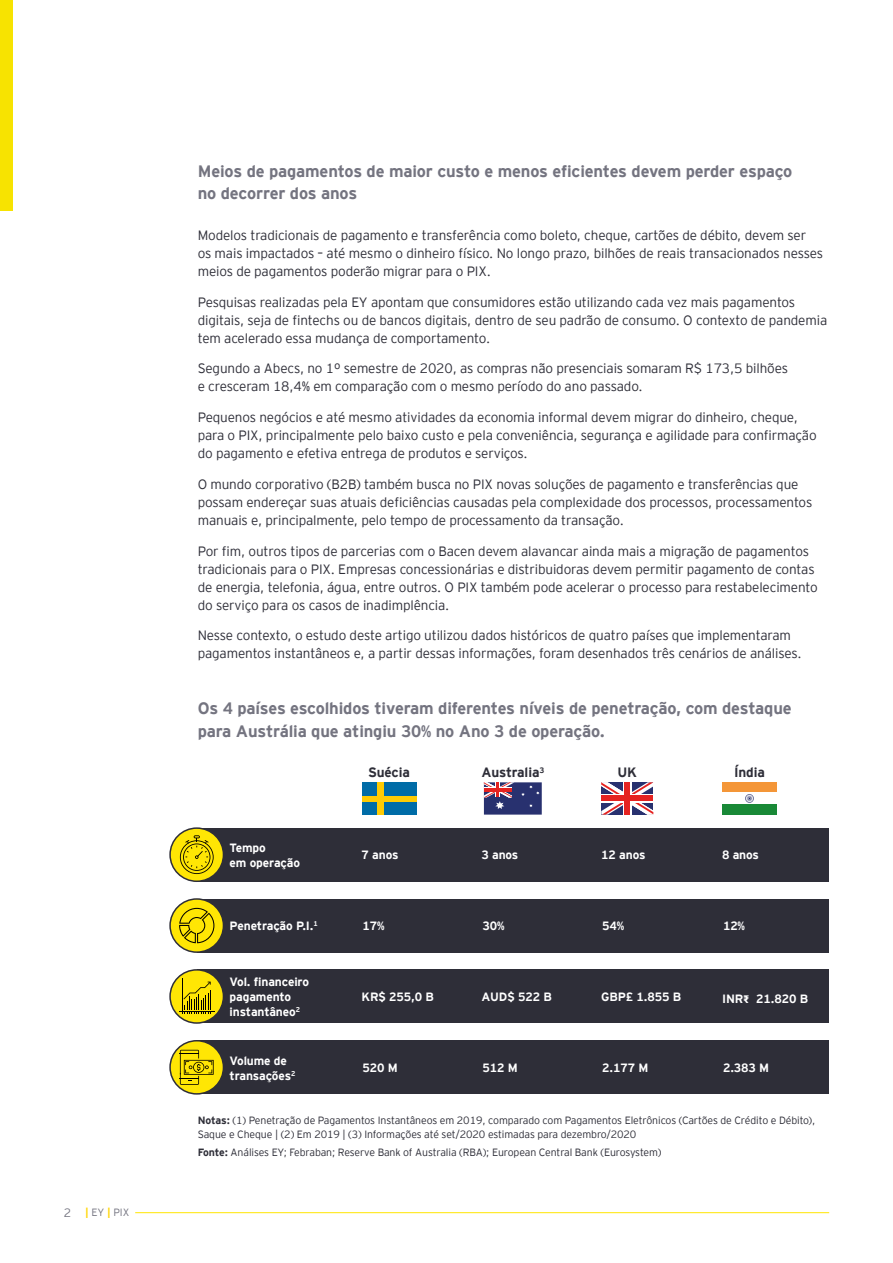
<style>
.page{position:relative;width:893px;height:1263px;background:#fff}
.page>*{position:absolute;margin:0;border:0;box-sizing:border-box;transform-origin:0 0}
.t1{font:700 16.5px/22.5px "EY Interstate";letter-spacing:-.01em;color:#747480}
.t2{font:300 13.5px/18px "EY Interstate";letter-spacing:-.01em;color:#2e2e38}
.t3{font:700 13.5px "EY Interstate";letter-spacing:-.01em;color:#2e2e38}
.t4{font:700 12px/15px "EY Interstate";letter-spacing:-.01em;color:#fff}
.t5{font:300 10.5px/13.5px "EY Interstate";letter-spacing:-.01em;color:#2e2e38}
.t6{font:300 10.5px "EY Interstate";color:#747480}
.s1{font-size:12px}
.s2{font-weight:700;color:#ffd500}
.s3{font-family:"Source Sans Pro"}
.s4{font-weight:700}
</style>
<div class="page">
<hr style="left:135px;top:1212px;width:694px;height:1px;background:#ffe600">
<div style="left:0;top:0;width:13px;height:210px;background:#f7e301"></div>
<div style="left:362px;top:782px;width:54px;height:16px;background:#006ca7"></div>
<div style="left:362px;top:798px;width:54px;height:17px;background:#006ca7"></div>
<div style="left:362px;top:795px;width:54px;height:6px;background:#fecb04"></div>
<div style="left:378px;top:782px;width:6px;height:33px;background:#fecb04"></div>
<svg style="left:484px;top:782px;width:58px;height:33px;background:#43467c"></svg>
<svg style="left:484px;top:787px;width:27px;height:5px"></svg>
<div style="left:495px;top:782px;width:5px;height:15px;background:#fff"></div>
<hr style="left:496px;top:782px;width:3px;height:15px;background:#e52321">
<hr style="left:484px;top:788px;width:27px;height:3px;background:#e52321">
<svg style="left:601px;top:814px;width:52px;height:1px"></svg>
<svg style="left:601px;top:782px;width:52px;height:32px"></svg>
<svg style="left:601px;top:794px;width:52px;height:9px"></svg>
<svg style="left:623px;top:782px;width:9px;height:32px"></svg>
<div style="left:625px;top:782px;width:5px;height:32px;background:#e52321"></div>
<div style="left:601px;top:796px;width:52px;height:5px;background:#e52321"></div>
<div style="left:722px;top:782px;width:55px;height:11px;background:#f49638"></div>
<div style="left:722px;top:804px;width:55px;height:11px;background:#198937"></div>
<svg style="left:745px;top:794px;width:9px;height:9px"></svg>
<div style="left:198px;top:1041px;width:631px;height:53px;background:#2e2e38"></div>
<svg style="left:170px;top:1041px;width:53px;height:53px"></svg>
<div style="left:169px;top:1040px;width:55px;height:55px;border:2px solid #2e2e38;border-radius:50%"></div>
<svg style="left:180px;top:1050px;width:34px;height:35px"></svg>
<div style="left:198px;top:970px;width:631px;height:53px;background:#2e2e38"></div>
<div style="left:170px;top:970px;width:53px;height:53px;background:#ffe604;border-radius:50%"></div>
<div style="left:169px;top:969px;width:55px;height:55px;border:2px solid #2e2e38;border-radius:50%"></div>
<hr style="left:182px;top:979px;width:1px;height:35px;background:#000">
<hr style="left:179px;top:1011px;width:35px;height:1px;background:#000">
<svg style="left:183px;top:981px;width:28px;height:32px"></svg>
<div style="left:198px;top:899px;width:631px;height:53px;background:#2e2e38"></div>
<div style="left:170px;top:899px;width:53px;height:53px;background:#ffe604;border-radius:50%"></div>
<div style="left:169px;top:898px;width:55px;height:55px;border:2px solid #2e2e38;border-radius:50%"></div>
<svg style="left:179px;top:908px;width:35px;height:35px"></svg>
<div style="left:198px;top:828px;width:631px;height:53px;background:#2e2e38"></div>
<div style="left:170px;top:828px;width:53px;height:53px;background:#ffe604;border-radius:50%"></div>
<div style="left:169px;top:827px;width:55px;height:55px;border:2px solid #2e2e38;border-radius:50%"></div>
<svg style="left:180px;top:835px;width:34px;height:39px"></svg>
<hr style="left:892px;top:0;width:1px;height:210px;background:#f7e301">
<p class="t6" style="left:64px;top:1205px;width:67px"><span class="s1">2</span> <span class="s2">|</span>EY<span class="s2">|</span>PIX</p>
<p class="t1" style="left:198px;top:159px;width:596px">Meios de pagamentos de maior custo e menos eficientes devem perder espaço no decorrer dos anos</p>
<p class="t2" style="left:198px;top:225px;width:627px">Modelos tradicionais de pagamento e transferência como boleto, cheque, cartões de débito, devem ser os mais impactados – até mesmo o dinheiro físico. No longo prazo, bilhões de reais transacionados nesses meios de pagamentos poderão migrar para o PIX.</p>
<p class="t2" style="left:198px;top:292px;width:631px">Pesquisas realizadas pela EY apontam que consumidores estão utilizando cada vez mais pagamentos digitais, seja de fintechs ou de bancos digitais, dentro de seu padrão de consumo. O contexto de pandemia tem acelerado essa mudança de comportamento.</p>
<p class="t2" style="left:198px;top:359px;width:592px">Segundo a Abecs, no 1º semestre de 2020, as compras não presenciais somaram R$ 173,5 bilhões e cresceram 18,4% em comparação com o mesmo período do ano passado.</p>
<p class="t2" style="left:198px;top:407px;width:620px">Pequenos negócios e até mesmo atividades da economia informal devem migrar do dinheiro, cheque, para o PIX, principalmente pelo baixo custo e pela conveniência, segurança e agilidade para confirmação do pagamento e efetiva entrega de produtos e serviços.</p>
<p class="t2" style="left:198px;top:474px;width:616px">O mundo corporativo (B2B) também busca no PIX novas soluções de pagamento e transferências que possam endereçar suas atuais deficiências causadas pela complexidade dos processos, processamentos manuais e, principalmente, pelo tempo de processamento da transação.</p>
<p class="t2" style="left:198px;top:541px;width:622px">Por fim, outros tipos de parcerias com o Bacen devem alavancar ainda mais a migração de pagamentos tradicionais para o PIX. Empresas concessionárias e distribuidoras devem permitir pagamento de contas de energia, telefonia, água, entre outros. O PIX também pode acelerar o processo para restabelecimento do serviço para os casos de inadimplência.</p>
<p class="t2" style="left:198px;top:626px;width:605px">Nesse contexto, o estudo deste artigo utilizou dados históricos de quatro países que implementaram pagamentos instantâneos e, a partir dessas informações, foram desenhados três cenários de análises.</p>
<p class="t1" style="left:198px;top:696px;width:595px">Os 4 países escolhidos tiveram diferentes níveis de penetração, com destaque para Austrália que atingiu 30% no Ano 3 de operação.</p>
<p class="t3" style="left:368px;top:763px;width:43px">Suécia</p>
<p class="t3" style="left:481px;top:763px;width:64px">Australia<sup>3</sup></p>
<p class="t3" style="left:617px;top:763px;width:21px">UK</p>
<p class="t3" style="left:734px;top:763px;width:32px">Índia</p>
<p class="t4" style="left:230px;top:839px;width:72px">Tempo<br>em operação</p>
<p class="t4" style="left:362px;top:847px;width:38px">7 anos</p>
<p class="t4" style="left:481px;top:847px;width:38px">3 anos</p>
<p class="t4" style="left:601px;top:847px;width:46px">12 anos</p>
<p class="t4" style="left:722px;top:847px;width:38px">8 anos</p>
<p class="t4" style="left:230px;top:918px;width:90px">Penetração P.I.<sup>1</sup></p>
<p class="t4" style="left:362px;top:918px;width:24px">17%</p>
<p class="t4" style="left:482px;top:918px;width:24px">30%</p>
<p class="t4" style="left:602px;top:918px;width:24px">54%</p>
<p class="t4" style="left:723px;top:918px;width:24px">12%</p>
<p class="t4" style="left:230px;top:974px;width:81px">Vol. financeiro pagamento instantâneo<sup>2</sup></p>
<p class="t4" style="left:362px;top:989px;width:74px">KR$ 255,0 B</p>
<p class="t4" style="left:481px;top:989px;width:72px">AUD$ 522 B</p>
<p class="t4" style="left:601px;top:989px;width:82px">GBP£ 1.855 B</p>
<p class="t4" style="left:722px;top:990px;width:88px">INR<span class="s3">₹</span> 21.820 B</p>
<p class="t4" style="left:230px;top:1052px;width:67px">Volume de transações<sup>2</sup></p>
<p class="t4" style="left:362px;top:1059px;width:37px">520 M</p>
<p class="t4" style="left:482px;top:1059px;width:37px">512 M</p>
<p class="t4" style="left:602px;top:1059px;width:48px">2.177 M</p>
<p class="t4" style="left:723px;top:1059px;width:48px">2.383 M</p>
<p class="t5" style="left:198px;top:1113px;width:619px"><span class="s4">Notas:</span> (1) Penetração de Pagamentos Instantâneos em 2019, comparado com Pagamentos Eletrônicos (Cartões de Crédito e Débito),<br>Saque e Cheque | (2) Em 2019 | (3) Informações até set/2020 estimadas para dezembro/2020</p>
<p class="t5" style="left:198px;top:1144px;width:465px"><span class="s4">Fonte:</span> Análises EY; Febraban; Reserve Bank of Australia (RBA); European Central Bank (Eurosystem)</p>
</div>
